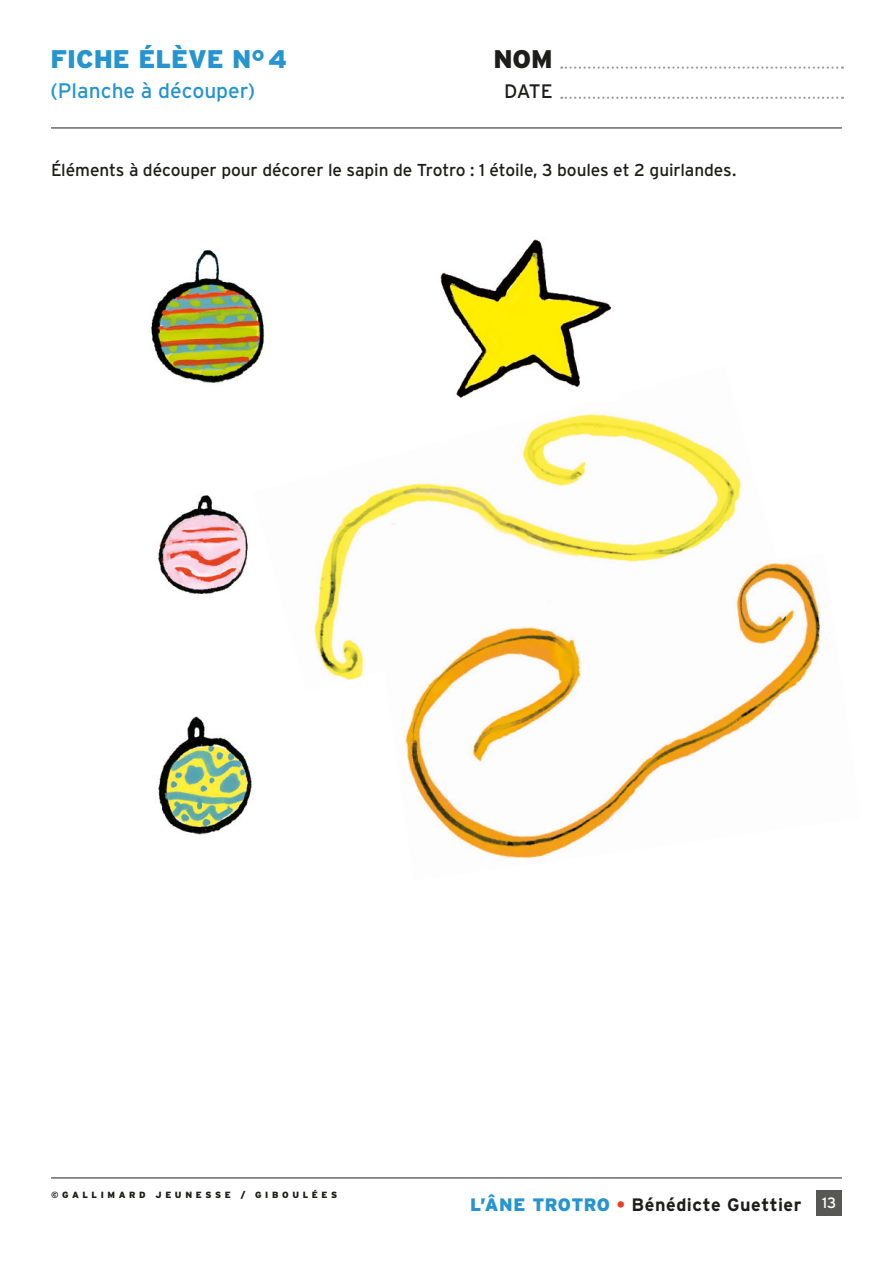
<style>
.page{position:relative;width:893px;height:1263px;background:#fff}
.page>*{position:absolute;margin:0;border:0;box-sizing:border-box;transform-origin:0 0}
.t1{font:900 25.5px "Interstate";color:#2594cf}
.t2{font:900 25.5px "Interstate";color:#1d1d1b}
.t3{font:21px "Interstate";color:#2594cf}
.t4{font:19.5px "Interstate";color:#1d1d1b}
.t5{font:700 18px "Interstate";letter-spacing:.03em;color:#1d1d1b}
.t6{font:17.25px "Interstate";letter-spacing:-.005em;color:#1d1d1b}
.t7{font:900 9px "Interstate";letter-spacing:.4em;color:#1d1d1b}
.s1{font-weight:900;color:#2594cf}
.s2{color:#e84224}
.s3{font-weight:400;font-size:15px;color:#fff}
</style>
<div class="page">
<svg style="left:561px;top:66px;width:282px;height:3px"></svg>
<svg style="left:561px;top:97px;width:282px;height:2px"></svg>
<hr style="left:51px;top:128px;width:791px;height:1px;background:#1d1d1b">
<hr style="left:51px;top:1177px;width:791px;height:1px;background:#1d1d1b">
<div style="left:816px;top:1191px;width:26px;height:25px;background:#575756"></div>
<img style="left:151px;top:249px;width:114px;height:134px">
<img style="left:158px;top:495px;width:90px;height:99px">
<img style="left:158px;top:716px;width:94px;height:119px">
<img style="left:252px;top:366px;width:490px;height:314px">
<img style="left:377px;top:553px;width:444px;height:306px">
<img style="left:426px;top:239px;width:193px;height:161px">
<h1 class="t1" style="left:50px;top:43px;width:238px">FICHE ÉLÈVE N° 4</h1>
<p class="t3" style="left:50px;top:78px;width:206px">(Planche à découper)</p>
<h1 class="t2" style="left:493px;top:43px;width:61px">NOM</h1>
<p class="t4" style="left:504px;top:79px;width:50px">DATE</p>
<p class="t6" style="left:51px;top:159px;width:687px">Éléments à découper pour décorer le sapin de Trotro : 1 étoile, 3 boules et 2 guirlandes.</p>
<p class="t7" style="left:51px;top:1189px;width:288px">©GALLIMARD JEUNESSE / GIBOULÉES</p>
<p class="t5" style="left:470px;top:1193px;width:368px"><span class="s1">L’ÂNE TROTRO</span> <span class="s2">•</span> Bénédicte Guettier <span class="s3">13</span></p>
</div>
